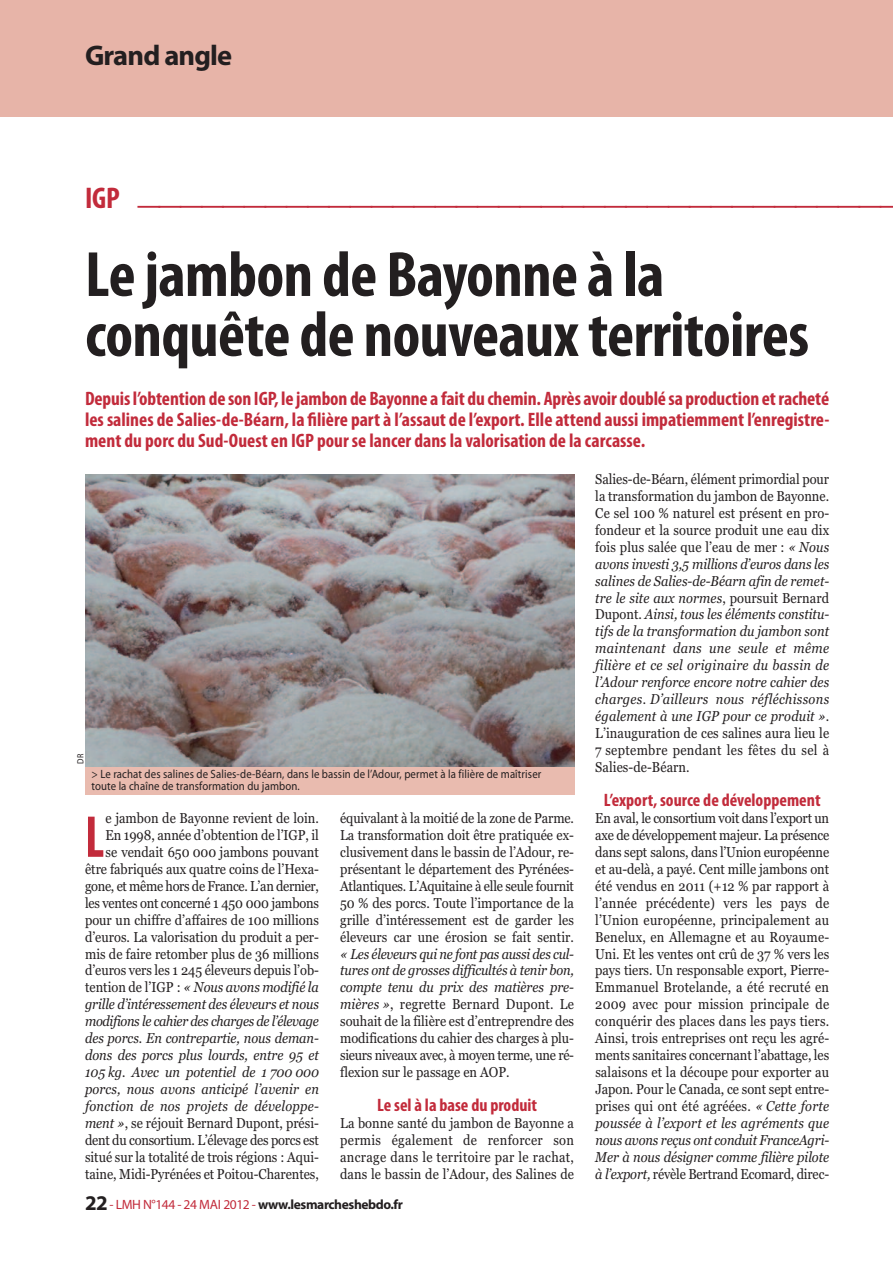
<style>
.page{position:relative;width:893px;height:1263px;background:#fff}
.page>*{position:absolute;margin:0;border:0;box-sizing:border-box;transform-origin:0 0}
.t1{font:700 condensed 64.5px/60px "Myriad Pro";letter-spacing:-.01em;color:#231f20}
.t2{font:700 condensed 59.55px "Myriad Pro";color:#c22b3b;scale:.85 1}
.t3{font:30px "Georgia";color:#c22b3b}
.t4{font:700 28.5px "Myriad Pro";letter-spacing:-.03em;color:#231f20}
.t5{font:700 condensed 19.5px/21px "Myriad Pro";color:#c22b3b;text-align:justify}
.t6{font:700 condensed 18px "Myriad Pro";color:#c22b3b}
.t7{font:14.25px/17px "Georgia";color:#231f20;text-align:justify;scale:.9 1}
.t8{font:italic 14.25px/17px "Georgia";letter-spacing:.01em;color:#231f20;text-align:justify;scale:.9 1}
.t9{font:700 13.5px "Myriad Pro";letter-spacing:-.03em;color:#231f20}
.t10{font:12px/12px "Myriad Pro";letter-spacing:.01em;color:#231f20;scale:.9 1}
.t11{font:9px "Myriad Pro";color:#231f20;scale:.9 1}
.s1{font-style:italic}
.s2{font-size:21px}
.s3{font-weight:400;color:#c22b3b}
.s4{font-style:normal}
</style>
<div class="page">
<div style="left:0;top:0;width:893px;height:117px;background:#e7b4a8"></div>
<img style="left:85px;top:475px;width:489px;height:292px">
<div style="left:85px;top:767px;width:489px;height:28px;background:#e9bbaf"></div>
<h3 class="t4" style="left:85px;top:45px;width:149px">Grand angle</h3>
<h3 class="t3" style="left:85px;top:187px;width:821px"><sup>IGP</sup> ————————————————————————————————————</h3>
<h1 class="t1" style="left:85px;top:250px;width:726px">Le jambon de Bayonne à la conquête de nouveauxterritoires</h1>
<p class="t5" style="left:85px;top:389px;width:746px">Depuisl’obtention de son IGP, le jambon de Bayonne a fait du chemin. Après avoir doublé sa production etracheté les salines de Salies-de-Béarn, la filière part à l’assaut de l’export. Elle attend aussi impatiemment l’enregistre&shy;ment du porc du Sud-Ouest en IGP pour se lancer dans la valorisation de la carcasse.</p>
<p class="t11" style="left:77px;top:764px;width:13px;rotate:-90deg">DR</p>
<p class="t10" style="left:91px;top:769px;width:501px">&gt; Le rachat des salines de Salies-de-Béarn, dans le bassin de l’Adour, permet à la filière de maîtriser toute la chaîne de transformation du jambon.</p>
<p class="t7" style="left:85px;top:809px;width:261px;text-align:right">e jambon de Bayonne revient de loin.<br>En 1998, année d’obtention de l’IGP, il<br>se vendait 650 000 jambons pouvant être fabriqués aux quatre coins de l’Hexa&shy;gone, et même hors de France. L’an dernier, les ventes ont concerné 1 450 000 jambons pour un chiffre d’affaires de 100 millions d’euros. La valorisation du produit a per&shy;mis de faire retomber plus de 36 millions d’euros vers les 1 245 éleveurs depuis l’ob&shy;tention de l’IGP : <span class="s1">« Nous avons modifié la grille d’intéressement des éleveurs et nous modifions le cahier des charges de l’élevage des porcs. En contrepartie, nous deman&shy;dons des porcs plus lourds, entre 95 et 105 kg. Avec un potentiel de 1 700 000 porcs, nous avons anticipé l’avenir en fonction de nos projets de développe&shy;ment »</span>, se réjouit Bernard Dupont, prési&shy;dent du consortium. L’élevage des porcs est situé sur la totalité de trois régions : Aqui&shy;taine, Midi-Pyrénées et Poitou-Charentes,</p>
<h2 class="t2" style="left:85px;top:816px;width:24px">L</h2>
<p class="t7" style="left:340px;top:809px;width:261px">équivalant à la moitié de la zone de Parme.<br>La transformation doit être pratiquée ex&shy;clusivement dans le bassin de l’Adour, re&shy;présentant le département des Pyrénées-Atlantiques. L’Aquitaine à elle seule fournit 50 % des porcs. Toute l’importance de la grille d’intéressement est de garder les éleveurs car une érosion se fait sentir.</p>
<p class="t7" style="left:340px;top:945px;width:261px"><span class="s1">« Les éleveurs qui ne font pas aussi des cul&shy;tures ont de grosses difficultés à tenir bon, compte tenu du prix des matières pre&shy;mières »</span>, regrette Bernard Dupont. Le souhait de la filière est d’entreprendre des modifications du cahier des charges à plu&shy;sieurs niveaux avec, à moyen terme, une ré&shy;flexion sur le passage en AOP.</p>
<p class="t6" style="left:377px;top:1099px;width:162px">Le sel à la base du produit</p>
<p class="t7" style="left:340px;top:1115px;width:261px">La bonne santé du jambon de Bayonne a permis également de renforcer son ancrage dans le territoire par le rachat, dans le bassin de l’Adour, des Salines de</p>
<p class="t9" style="left:85px;top:1199px;width:319px"><span class="s2">22</span> <span class="s3">- LMH N°144 - 24 MAI 2012 -</span> www.lesmarcheshebdo.fr</p>
<p class="t8" style="left:595px;top:472px;width:261px"><span class="s4">Salies-de-Béarn, élément primordial pour la transformation du jambon de Bayonne.<br>Ce sel 100 % naturel est présent en pro&shy;fondeur et la source produit une eau dix fois plus salée que l’eau de mer :</span> « Nous avons investi 3,5 millions d’euros dans les salines de Salies-de-Béarn afin de remet&shy;tre le site aux normes<span class="s4">, poursuit Bernard Dupont.</span> Ainsi, tous les éléments constitu&shy;tifs de la transformation du jambon sont maintenant dans une seule et même filière et ce sel originaire du bassin de l’Adour renforce encore notre cahier des charges. D’ailleurs nous réfléchissons également à une IGP pour ce produit »<span class="s4">.<br>L’inauguration de ces salines aura lieu le 7 septembre pendant les fêtes du sel à Salies-de-Béarn.</span></p>
<p class="t6" style="left:604px;top:794px;width:218px">L’export, source de développement</p>
<p class="t7" style="left:595px;top:809px;width:261px">En aval, le consortium voit dans l’export un axe de développement majeur. La présence dans sept salons, dans l’Union européenne et au-delà, a payé. Cent mille jambons ont été vendus en 2011 (+12 % par rapport à l’année précédente) vers les pays de l’Union européenne, principalement au Benelux, en Allemagne et au Royaume-Uni. Et les ventes ont crû de 37 % vers les pays tiers. Un responsable export, Pierre-Emmanuel Brotelande, a été recruté en 2009 avec pour mission principale de conquérir des places dans les pays tiers.<br>Ainsi, trois entreprises ont reçu les agré&shy;ments sanitaires concernant l’abattage, les salaisons et la découpe pour exporter au Japon. Pour le Canada, ce sont sept entre&shy;prises qui ont été agréées. <span class="s1">« Cette forte poussée à l’export et les agréments que nous avons reçus ont conduit FranceAgri-Mer à nous désigner comme filière pilote à l’export,</span> révèle Bertrand Ecomard, direc-</p>
</div>
